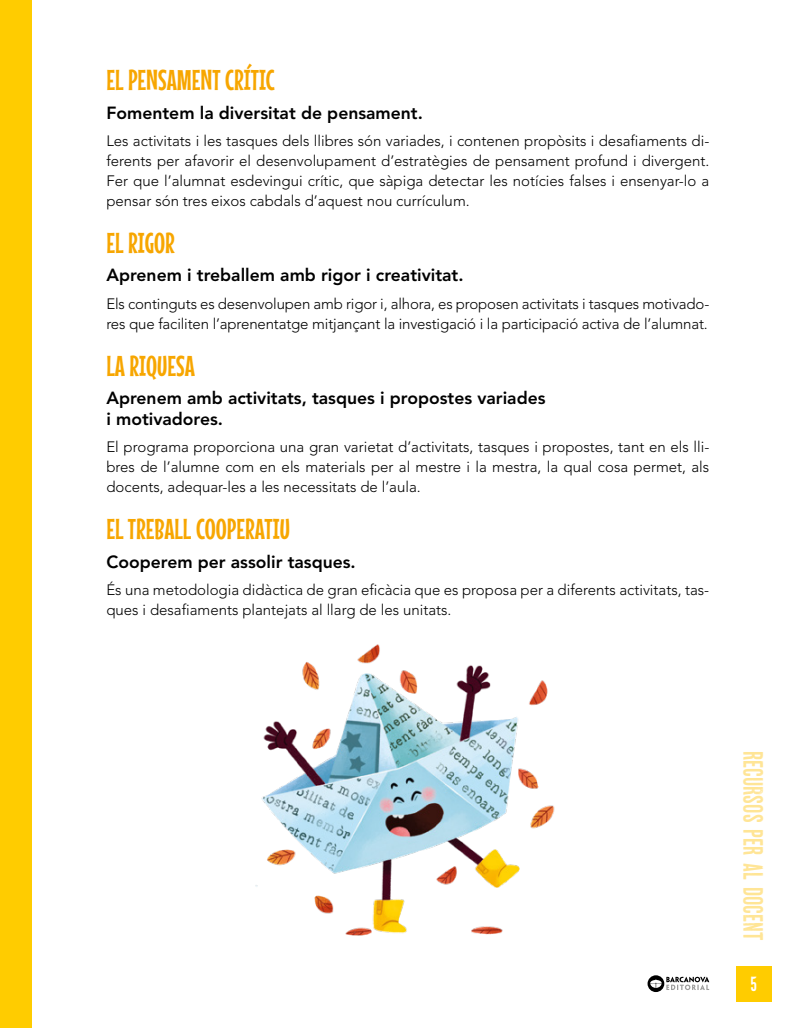
<style>
.page{position:relative;width:798px;height:1028px;background:#fff}
.page>*{position:absolute;margin:0;border:0;box-sizing:border-box;transform-origin:0 0}
.Titol_Apartats{font:28.75px "Mouse Memoirs";color:#f7a600}
.t1{font:28.75px "Wood Bonnet Grotesque No 4";color:#ffe596}
.t2{font:21.25px "Wood Bonnet Grotesque No 4";color:#fff}
.Subtitol_Apartats{font:800 17.5px/21px "Avenir LT Std";color:#000}
.Text_Normal{font:300 15px/20px "Avenir LT Std";color:#000;text-align:justify}
</style>
<div class="page">
<img style="left:255px;top:644px;width:300px;height:292px">
<svg style="left:647px;top:975px;width:62px;height:17px"></svg>
<div style="left:735px;top:966px;width:36px;height:35px;background:#fc0"></div>
<div style="left:0;top:0;width:32px;height:1028px;background:#fc0"></div>
<p class="Titol_Apartats" style="left:106px;top:63px;width:170px">EL PENSAMENT CRÍTIC</p>
<p class="Subtitol_Apartats" style="left:106px;top:102px;width:318px">Fomentem la diversitat de pensament.</p>
<p class="Text_Normal" style="left:106px;top:131px;width:604px">Les activitats i les tasques dels llibres són variades, i contenen propòsits i desafiaments di&shy;ferents per afavorir el desenvolupament d’estratègies de pensament profund i divergent.<br>Fer que l’alumnat esdevingui crític, que sàpiga detectar les notícies falses i ensenyar-lo a pensar són tres eixos cabdals d’aquest nou currículum.</p>
<p class="Titol_Apartats" style="left:106px;top:226px;width:70px">EL RIGOR</p>
<p class="Subtitol_Apartats" style="left:106px;top:265px;width:358px">Aprenem i treballem amb rigor i creativitat.</p>
<p class="Text_Normal" style="left:106px;top:293px;width:604px">Els continguts es desenvolupen amb rigor i, alhora, es proposen activitats i tasques motivado&shy;res que faciliten l’aprenentatge mitjançant la investigació i la participació activa de l’alumnat.</p>
<p class="Titol_Apartats" style="left:106px;top:349px;width:90px">LA RIQUESA</p>
<p class="Subtitol_Apartats" style="left:106px;top:387px;width:440px">Aprenem amb activitats, tasques i propostes variades i motivadores.</p>
<p class="Text_Normal" style="left:106px;top:437px;width:604px">El programa proporciona una gran varietat d’activitats, tasques i propostes, tant en els lli&shy;bres de l’alumne com en els materials per al mestre i la mestra, la qual cosa permet, als docents, adequar-les a les necessitats de l’aula.</p>
<p class="Titol_Apartats" style="left:106px;top:512px;width:185px">EL TREBALL COOPERATIU</p>
<p class="Subtitol_Apartats" style="left:106px;top:551px;width:251px">Cooperem per assolir tasques.</p>
<p class="Text_Normal" style="left:106px;top:580px;width:604px">És una metodologia didàctica de gran eficàcia que es proposa per a diferents activitats, tas&shy;ques i desafiaments plantejats al llarg de les unitats.</p>
<h1 class="t1" style="left:769px;top:750px;width:191px;rotate:90deg">RECURSOS PER AL DOCENT</h1>
<h2 class="t2" style="left:750px;top:972px;width:8px">5</h2>
</div>
